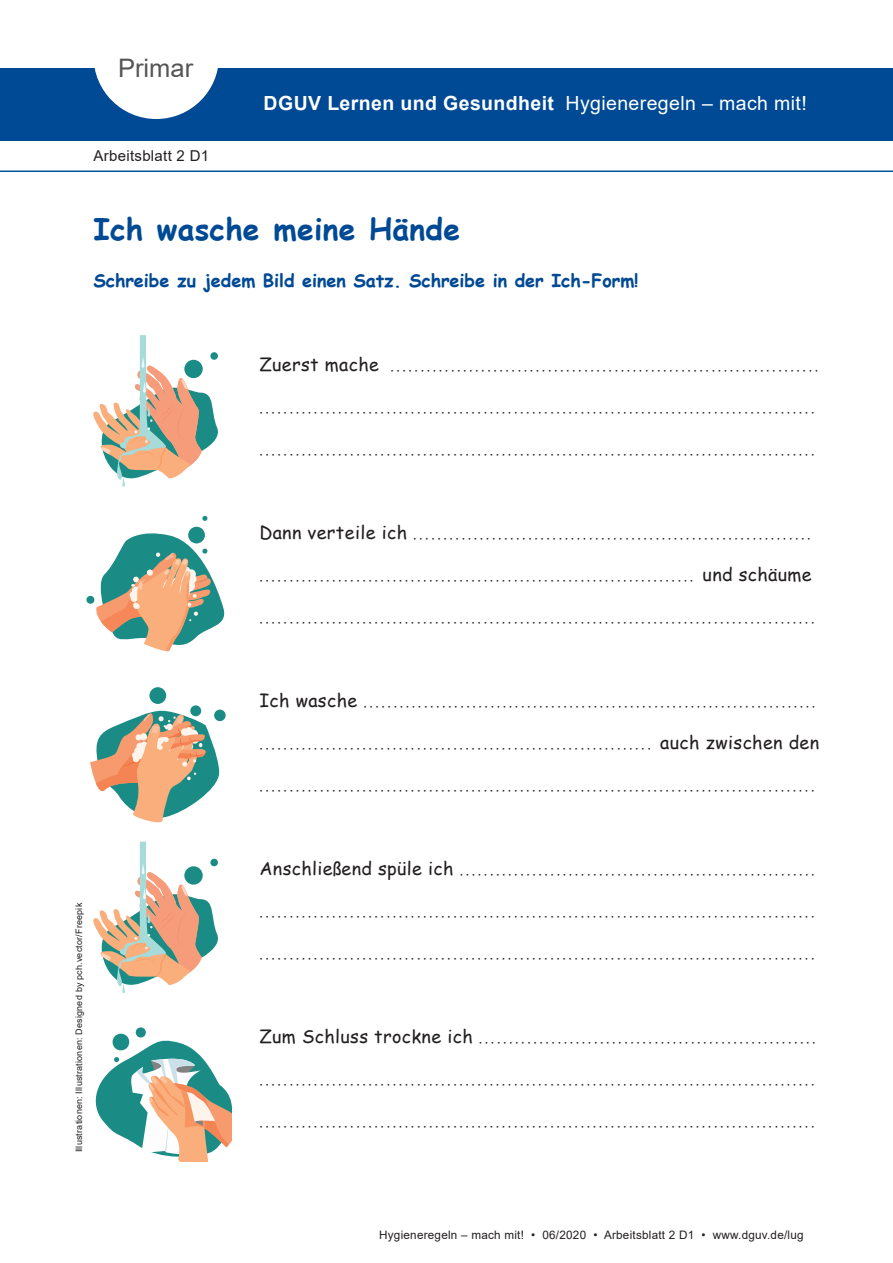
<style>
.page{position:relative;width:893px;height:1263px;background:#fff}
.page>*{position:absolute;margin:0;border:0;box-sizing:border-box;transform-origin:0 0}
.Ueberschrift{font:700 30px "Comic Sans MS";letter-spacing:.01em;color:#004994}
.head{font:25.5px "Arial";color:#555}
.t1{font:700 19.5px "Arial";letter-spacing:.02em;color:#fff}
.t2{font:19.5px "Arial";letter-spacing:.02em;color:#fff}
.Fliesstext{font:700 18px "Comic Sans MS";letter-spacing:-.005em;color:#004994}
.t3{font:15px "Arial";letter-spacing:.02em;color:#231f20}
.Fliesstext-2{font:13.5px "Comic Sans MS";color:#231f20}
.fusszeile{font:11.7px "Arial";letter-spacing:.02em;color:#231f20}
.t4{font:9px "Arial";letter-spacing:.02em;color:#231f20}
.s1{font-size:18px}
</style>
<div class="page">
<div style="left:0;top:68px;width:893px;height:72px;background:#004994"></div>
<svg style="left:94px;top:68px;width:124px;height:51px"></svg>
<hr style="left:0;top:171px;width:893px;height:1px;background:#01519b">
<svg style="left:93px;top:335px;width:125px;height:151px"></svg>
<div style="left:184px;top:360px;width:19px;height:18px;background:#1b8c85;border-radius:50%"></div>
<div style="left:210px;top:352px;width:8px;height:8px;background:#1b8c85;border-radius:50%"></div>
<div style="left:86px;top:596px;width:8px;height:8px;background:#1b8c85;border-radius:50%"></div>
<div style="left:188px;top:527px;width:17px;height:16px;background:#1b8c85;border-radius:50%"></div>
<svg style="left:94px;top:528px;width:131px;height:123px"></svg>
<svg style="left:202px;top:516px;width:5px;height:5px"></svg>
<div style="left:149px;top:687px;width:17px;height:17px;background:#1b8c85;border-radius:50%"></div>
<div style="left:190px;top:705px;width:11px;height:11px;background:#1b8c85;border-radius:50%"></div>
<div style="left:214px;top:710px;width:12px;height:11px;background:#1b8c85;border-radius:50%"></div>
<svg style="left:90px;top:711px;width:129px;height:112px"></svg>
<svg style="left:93px;top:842px;width:125px;height:151px"></svg>
<div style="left:184px;top:866px;width:19px;height:19px;background:#1b8c85;border-radius:50%"></div>
<div style="left:210px;top:859px;width:8px;height:7px;background:#1b8c85;border-radius:50%"></div>
<svg style="left:95px;top:1027px;width:137px;height:134px"></svg>
<p class="head" style="left:118px;top:50px;width:77px">Primar</p>
<p class="t3" style="left:94px;top:145px;width:117px">Arbeitsblatt 2 D1</p>
<p class="t1" style="left:264px;top:89px;width:292px">DGUV Lernen und Gesundheit</p>
<p class="t2" style="left:566px;top:89px;width:243px">Hygieneregeln – mach mit!</p>
<p class="Ueberschrift" style="left:94px;top:207px;width:368px">Ich wasche meine Hände</p>
<p class="Fliesstext" style="left:94px;top:267px;width:546px">Schreibe zu jedem Bild einen Satz. Schreibe in der Ich-Form!</p>
<p class="Fliesstext-2" style="left:259px;top:356px;width:560px"><span class="s1">Zuerst mache</span> .......................................................................</p>
<p class="Fliesstext-2" style="left:259px;top:398px;width:556px">............................................................................................</p>
<p class="Fliesstext-2" style="left:259px;top:440px;width:556px">............................................................................................</p>
<p class="Fliesstext-2" style="left:259px;top:524px;width:553px"><span class="s1">Dann verteile ich</span> ..................................................................</p>
<p class="Fliesstext-2" style="left:259px;top:566px;width:554px">........................................................................ <span class="s1">und schäume</span></p>
<p class="Fliesstext-2" style="left:259px;top:608px;width:556px">............................................................................................</p>
<p class="t4" style="left:73px;top:1152px;width:251px;rotate:-90deg">Illustrationen: Illustrationen: Designed by pch.vector/Freepik</p>
<p class="Fliesstext-2" style="left:259px;top:692px;width:557px"><span class="s1">Ich wasche</span> ...........................................................................</p>
<p class="Fliesstext-2" style="left:259px;top:734px;width:561px">................................................................. <span class="s1">auch zwischen den</span></p>
<p class="Fliesstext-2" style="left:259px;top:776px;width:556px">............................................................................................</p>
<p class="Fliesstext-2" style="left:259px;top:860px;width:557px"><span class="s1">Anschließend spüle ich</span> ...........................................................</p>
<p class="Fliesstext-2" style="left:259px;top:902px;width:556px">............................................................................................</p>
<p class="Fliesstext-2" style="left:259px;top:944px;width:556px">............................................................................................</p>
<p class="Fliesstext-2" style="left:259px;top:1028px;width:558px"><span class="s1">Zum Schluss trockne ich</span> ........................................................</p>
<p class="Fliesstext-2" style="left:259px;top:1070px;width:556px">............................................................................................</p>
<p class="Fliesstext-2" style="left:259px;top:1112px;width:556px">............................................................................................</p>
<p class="fusszeile" style="left:379px;top:1227px;width:426px">Hygieneregeln – mach mit! • 06/2020 • Arbeitsblatt 2 D1 • www.dguv.de/lug</p>
</div>
